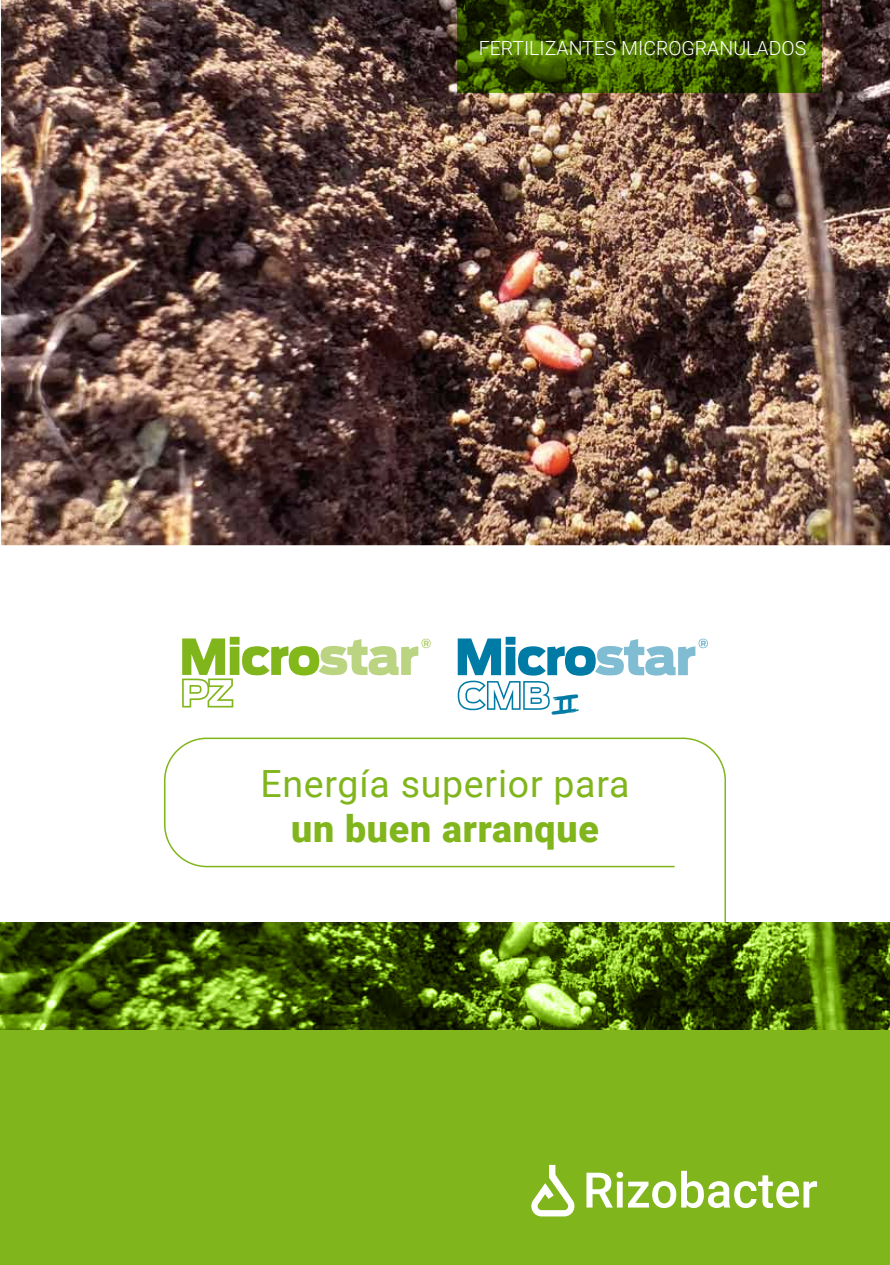
<style>
.page{position:relative;width:890px;height:1265px;background:#fff}
.page>*{position:absolute;margin:0;border:0;box-sizing:border-box;transform-origin:0 0}
.t1{font:37.5px "Roboto";letter-spacing:.02em;color:#81b51c}
.t2{font:900 37.5px "Roboto";letter-spacing:.02em;color:#81b51c}
.t3{font:300 19.5px "Roboto";color:#fff}
</style>
<div class="page">
<svg style="left:164px;top:737px;width:562px;height:185px"></svg>
<img style="left:1px;top:0;width:889px;height:545px">
<svg style="left:0;top:922px;width:890px;height:108px;background:#47630f"></svg>
<div style="left:0;top:1030px;width:890px;height:234px;background:#81b51c"></div>
<svg style="left:586px;top:1170px;width:231px;height:37px"></svg>
<svg style="left:531px;top:1164px;width:44px;height:52px"></svg>
<svg style="left:182px;top:637px;width:249px;height:70px"></svg>
<svg style="left:458px;top:637px;width:250px;height:78px"></svg>
<svg style="left:458px;top:0;width:364px;height:93px;background:#375300"></svg>
<p class="t3" style="left:479px;top:35px;width:329px">FERTILIZANTES MICROGRANULADOS</p>
<h1 class="t1" style="left:260px;top:757px;width:371px">Energía superior para</h1>
<h1 class="t2" style="left:291px;top:802px;width:309px">un buen arranque</h1>
</div>
